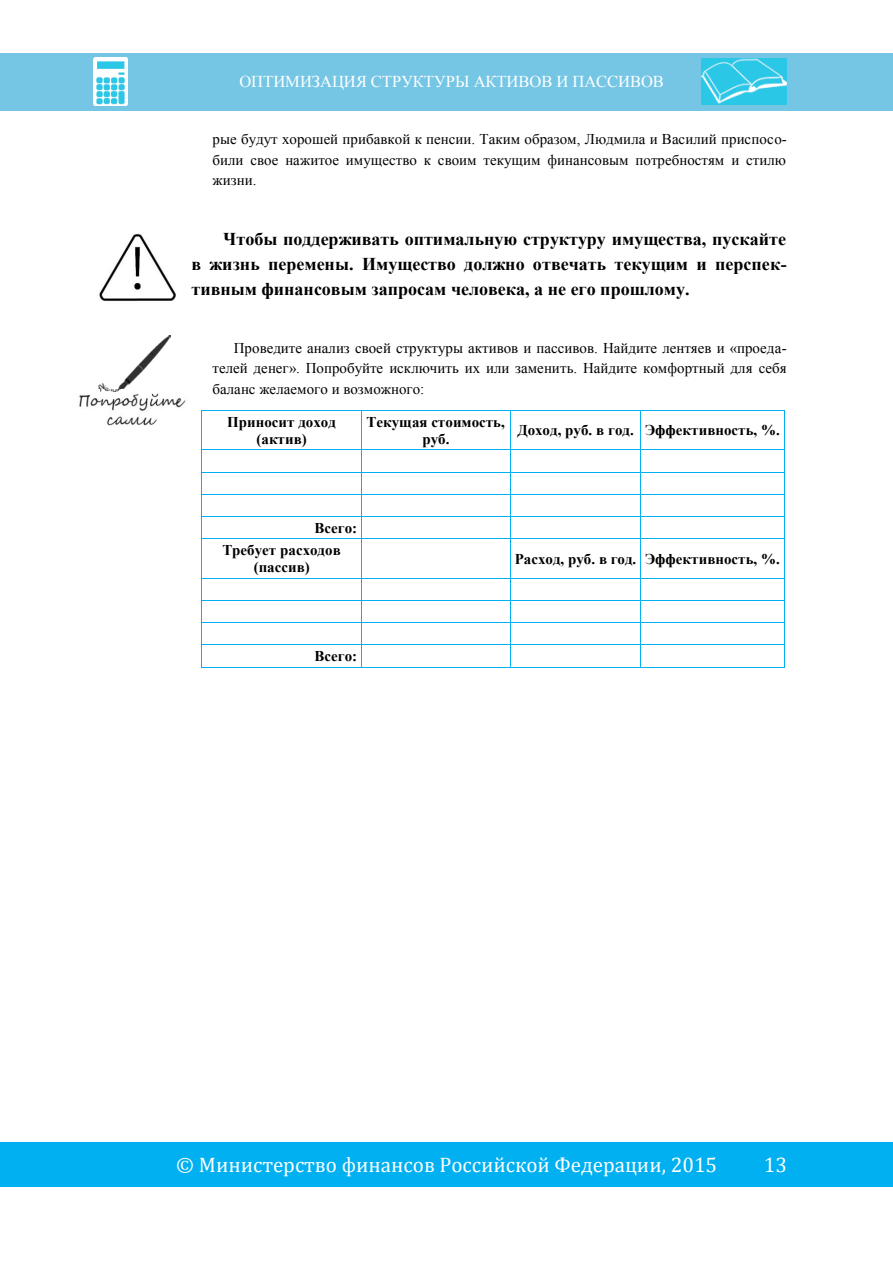
<style>
.page{position:relative;width:893px;height:1263px;background:#fff}
.page>*{position:absolute;margin:0;border:0;box-sizing:border-box;transform-origin:0 0}
.t1{font:21px "Cambria";color:#fff}
.t2{font:700 18px/24.9px "Times New Roman";color:#000;text-align:justify}
.t3{font:16.5px "Times New Roman";letter-spacing:-.005em;color:#fff}
.t4{font:15px/20.7px "Times New Roman";color:#000;text-align:justify}
.t5{font:700 15px/17.2px "Times New Roman";color:#000;text-align:center}
</style>
<div class="page">
<div style="left:1px;top:57px;width:218px;height:49px;background:#75c6e5"></div>
<div style="left:223px;top:53px;width:458px;height:57px;background:#75c6e5"></div>
<div style="left:681px;top:53px;width:212px;height:57px;background:#75c6e5"></div>
<hr style="left:0;top:53px;width:223px;height:4px;background:#75c6e5">
<hr style="left:0;top:106px;width:223px;height:4px;background:#75c6e5">
<div style="left:0;top:1142px;width:893px;height:45px;background:#00b0f0"></div>
<img style="left:93px;top:57px;width:35px;height:49px">
<img style="left:702px;top:59px;width:84px;height:46px">
<hr style="left:202px;top:410px;width:159px;height:1px;background:#00b0f0">
<hr style="left:362px;top:410px;width:148px;height:1px;background:#00b0f0">
<hr style="left:511px;top:410px;width:129px;height:1px;background:#00b0f0">
<hr style="left:641px;top:410px;width:143px;height:1px;background:#00b0f0">
<hr style="left:202px;top:413px;width:1px;height:37px;background:#00b0f0">
<hr style="left:361px;top:413px;width:1px;height:37px;background:#00b0f0">
<hr style="left:510px;top:413px;width:1px;height:37px;background:#00b0f0">
<hr style="left:640px;top:413px;width:1px;height:37px;background:#00b0f0">
<hr style="left:784px;top:413px;width:1px;height:37px;background:#00b0f0">
<hr style="left:202px;top:450px;width:159px;height:1px;background:#00b0f0">
<hr style="left:362px;top:450px;width:148px;height:1px;background:#00b0f0">
<hr style="left:511px;top:450px;width:129px;height:1px;background:#00b0f0">
<hr style="left:641px;top:450px;width:143px;height:1px;background:#00b0f0">
<hr style="left:202px;top:472px;width:159px;height:1px;background:#00b0f0">
<hr style="left:362px;top:472px;width:148px;height:1px;background:#00b0f0">
<hr style="left:511px;top:472px;width:129px;height:1px;background:#00b0f0">
<hr style="left:641px;top:472px;width:143px;height:1px;background:#00b0f0">
<hr style="left:202px;top:494px;width:159px;height:1px;background:#00b0f0">
<hr style="left:362px;top:494px;width:148px;height:1px;background:#00b0f0">
<hr style="left:511px;top:494px;width:129px;height:1px;background:#00b0f0">
<hr style="left:641px;top:494px;width:143px;height:1px;background:#00b0f0">
<hr style="left:202px;top:516px;width:159px;height:1px;background:#00b0f0">
<hr style="left:362px;top:516px;width:148px;height:1px;background:#00b0f0">
<hr style="left:511px;top:516px;width:129px;height:1px;background:#00b0f0">
<hr style="left:641px;top:516px;width:143px;height:1px;background:#00b0f0">
<hr style="left:202px;top:538px;width:159px;height:1px;background:#00b0f0">
<svg style="left:361px;top:450px;width:1px;height:91px"></svg>
<hr style="left:362px;top:538px;width:148px;height:1px;background:#00b0f0">
<svg style="left:510px;top:450px;width:1px;height:91px"></svg>
<hr style="left:511px;top:538px;width:129px;height:1px;background:#00b0f0">
<svg style="left:640px;top:450px;width:1px;height:91px"></svg>
<hr style="left:641px;top:538px;width:143px;height:1px;background:#00b0f0">
<svg style="left:784px;top:450px;width:1px;height:91px"></svg>
<hr style="left:202px;top:541px;width:1px;height:37px;background:#00b0f0">
<hr style="left:361px;top:541px;width:1px;height:37px;background:#00b0f0">
<hr style="left:510px;top:541px;width:1px;height:37px;background:#00b0f0">
<hr style="left:640px;top:541px;width:1px;height:37px;background:#00b0f0">
<hr style="left:784px;top:541px;width:1px;height:37px;background:#00b0f0">
<hr style="left:202px;top:578px;width:159px;height:1px;background:#00b0f0">
<hr style="left:362px;top:578px;width:148px;height:1px;background:#00b0f0">
<hr style="left:511px;top:578px;width:129px;height:1px;background:#00b0f0">
<hr style="left:641px;top:578px;width:143px;height:1px;background:#00b0f0">
<hr style="left:202px;top:600px;width:159px;height:1px;background:#00b0f0">
<hr style="left:362px;top:600px;width:148px;height:1px;background:#00b0f0">
<hr style="left:511px;top:600px;width:129px;height:1px;background:#00b0f0">
<hr style="left:641px;top:600px;width:143px;height:1px;background:#00b0f0">
<hr style="left:202px;top:622px;width:159px;height:1px;background:#00b0f0">
<hr style="left:362px;top:622px;width:148px;height:1px;background:#00b0f0">
<hr style="left:511px;top:622px;width:129px;height:1px;background:#00b0f0">
<hr style="left:641px;top:622px;width:143px;height:1px;background:#00b0f0">
<hr style="left:202px;top:644px;width:159px;height:1px;background:#00b0f0">
<hr style="left:362px;top:644px;width:148px;height:1px;background:#00b0f0">
<hr style="left:511px;top:644px;width:129px;height:1px;background:#00b0f0">
<hr style="left:641px;top:644px;width:143px;height:1px;background:#00b0f0">
<hr style="left:202px;top:667px;width:159px;height:1px;background:#00b0f0">
<svg style="left:361px;top:578px;width:1px;height:90px"></svg>
<hr style="left:362px;top:667px;width:148px;height:1px;background:#00b0f0">
<svg style="left:510px;top:578px;width:1px;height:90px"></svg>
<hr style="left:511px;top:667px;width:129px;height:1px;background:#00b0f0">
<svg style="left:640px;top:578px;width:1px;height:90px"></svg>
<hr style="left:641px;top:667px;width:143px;height:1px;background:#00b0f0">
<svg style="left:784px;top:578px;width:1px;height:90px"></svg>
<img style="left:79px;top:393px;width:107px;height:33px">
<img style="left:99px;top:233px;width:77px;height:68px">
<img style="left:98px;top:336px;width:72px;height:56px">
<p class="t3" style="left:239px;top:71px;width:426px">ОПТИМИЗАЦИЯ СТРУКТУРЫ АКТИВОВ И ПАССИВОВ</p>
<p class="t4" style="left:213px;top:128px;width:576px">рые будут хорошей прибавкой к пенсии. Таким образом, Людмила и Василий приспосо&shy;били свое нажитое имущество к своим текущим финансовым потребностям и стилю жизни.</p>
<p class="t2" style="left:191px;top:226px;width:597px;text-indent:32px">Чтобы поддерживать оптимальную структуру имущества, пускайте в жизнь перемены. Имущество должно отвечать текущим и перспек&shy;тивным финансовым запросам человека, а не его прошлому.</p>
<p class="t4" style="left:213px;top:337px;width:576px;text-indent:21px">Проведите анализ своей структуры активов и пассивов. Найдите лентяев и «проеда&shy;телей денег». Попробуйте исключить их или заменить. Найдите комфортный для себя баланс желаемого и возможного:</p>
<p class="t5" style="left:227px;top:413px;width:110px">Приносит доход (актив)</p>
<p class="t5" style="left:367px;top:413px;width:140px">Текущая стоимость, руб.</p>
<p class="t5" style="left:517px;top:421px;width:264px">Доход, руб. в год. Эффективность, %.</p>
<p class="t5" style="left:222px;top:516px;width:136px;line-height:22.4px;text-align:left;text-indent:92px">Всего:<br>Требует расходов</p>
<p class="t5" style="left:254px;top:558px;width:58px">(пассив)</p>
<p class="t5" style="left:315px;top:647px;width:44px">Всего:</p>
<p class="t5" style="left:515px;top:550px;width:267px">Расход, руб. в год. Эффективность, %.</p>
<h1 class="t1" style="left:176px;top:1152px;width:542px">© Министерство финансов Российской Федерации, 2015</h1>
<h1 class="t1" style="left:764px;top:1152px;width:25px">13</h1>
</div>
